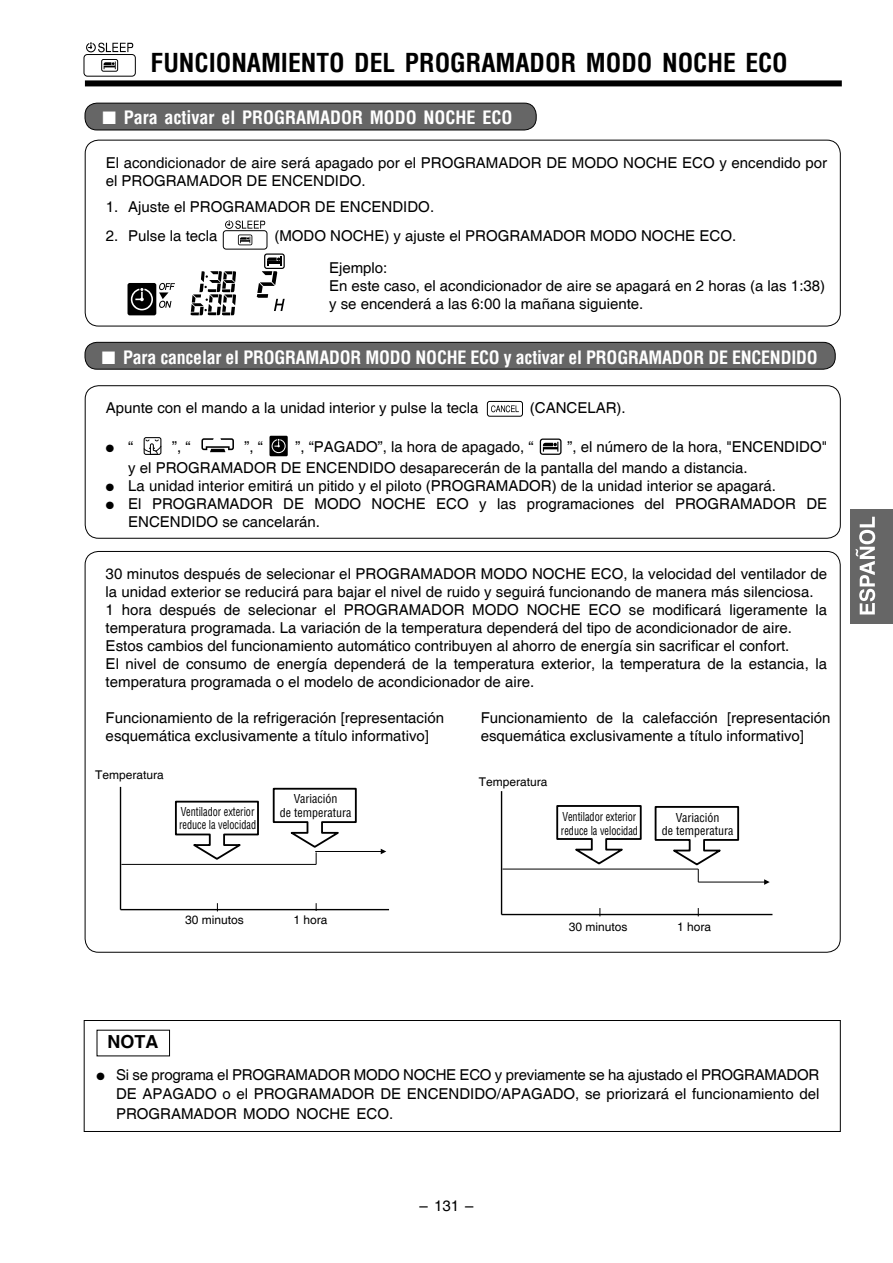
<style>
.page{position:relative;width:893px;height:1263px;background:#fff}
.page>*{position:absolute;margin:0;border:0;box-sizing:border-box;transform-origin:0 0}
.t1{font:700 condensed 25.5px "Helvetica";color:#000}
.t2{font:700 condensed 18px "Helvetica";letter-spacing:-.01em;color:#fff}
.t3{font:700 18px "Helvetica";color:#000}
.t4{font:15px/18px "Helvetica";color:#000}
.t5{font:condensed 12px/13.5px "Helvetica";color:#000;scale:.85 1}
.t6{font:12px "Helvetica";color:#000}
.t7{font:condensed 12px/13.5px "Helvetica";color:#000;text-align:center}
</style>
<div class="page">
<div style="left:851px;top:509px;width:42px;height:114px;background:#666"></div>
<svg style="left:856px;top:517px;width:19px;height:97px"></svg>
<hr style="left:120px;top:787px;width:1px;height:123px;background:#000">
<hr style="left:121px;top:909px;width:268px;height:1px;background:#000">
<hr style="left:121px;top:864px;width:195px;height:1px;background:#000">
<hr style="left:315px;top:851px;width:69px;height:1px;background:#000">
<svg style="left:381px;top:849px;width:5px;height:5px"></svg>
<svg style="left:272px;top:787px;width:85px;height:77px"></svg>
<svg style="left:175px;top:800px;width:84px;height:60px"></svg>
<hr style="left:501px;top:791px;width:1px;height:123px;background:#000">
<hr style="left:502px;top:914px;width:270px;height:1px;background:#000">
<hr style="left:502px;top:868px;width:196px;height:1px;background:#000">
<hr style="left:698px;top:881px;width:70px;height:1px;background:#000">
<svg style="left:764px;top:879px;width:6px;height:6px"></svg>
<svg style="left:654px;top:806px;width:86px;height:76px"></svg>
<svg style="left:556px;top:805px;width:86px;height:60px"></svg>
<div style="left:85px;top:80px;width:757px;height:6px;background:#000"></div>
<div style="left:85px;top:103px;width:451px;height:27px;background:#666;border-radius:12px"></div>
<div style="left:85px;top:103px;width:452px;height:27px;border:1px solid #000;border-radius:12px"></div>
<div style="left:85px;top:342px;width:750px;height:27px;background:#666;border-radius:12px"></div>
<div style="left:85px;top:342px;width:751px;height:28px;border:1px solid #000;border-radius:12px"></div>
<div style="left:85px;top:140px;width:756px;height:186px;border:1px solid #000;border-radius:14px"></div>
<div style="left:85px;top:385px;width:756px;height:154px;border:1px solid #000;border-radius:14px"></div>
<div style="left:223px;top:230px;width:44px;height:20px;border:1px solid #000;border-radius:3px"></div>
<svg style="left:225px;top:220px;width:40px;height:25px"></svg>
<div style="left:487px;top:401px;width:36px;height:16px;border:1px solid #000;border-radius:2px"></div>
<svg style="left:491px;top:405px;width:28px;height:7px"></svg>
<svg style="left:144px;top:437px;width:17px;height:18px"></svg>
<svg style="left:201px;top:438px;width:33px;height:14px"></svg>
<svg style="left:269px;top:436px;width:19px;height:20px"></svg>
<svg style="left:540px;top:438px;width:21px;height:17px"></svg>
<div style="left:84px;top:1020px;width:757px;height:112px;border:1px solid #000"></div>
<svg style="left:191px;top:271px;width:45px;height:44px"></svg>
<svg style="left:128px;top:283px;width:47px;height:32px"></svg>
<svg style="left:257px;top:253px;width:28px;height:58px"></svg>
<div style="left:84px;top:54px;width:52px;height:23px;border:1px solid #000;border-radius:3px"></div>
<svg style="left:101px;top:59px;width:17px;height:13px"></svg>
<svg style="left:86px;top:42px;width:47px;height:10px"></svg>
<h1 class="t1" style="left:151px;top:47px;width:639px">FUNCIONAMIENTO DEL PROGRAMADOR MODO NOCHE ECO</h1>
<p class="t2" style="left:103px;top:106px;width:411px">■ Para activar el PROGRAMADOR MODO NOCHE ECO</p>
<p class="t4" style="left:106px;top:153px;width:723px">El acondicionador de aire será apagado por el PROGRAMADOR DE MODO NOCHE ECO y encendido por el PROGRAMADOR DE ENCENDIDO.</p>
<p class="t4" style="left:106px;top:198px;width:330px">1. Ajuste el PROGRAMADOR DE ENCENDIDO.</p>
<p class="t4" style="left:106px;top:227px;width:113px">2. Pulse la tecla</p>
<p class="t4" style="left:274px;top:227px;width:463px">(MODO NOCHE) y ajuste el PROGRAMADOR MODO NOCHE ECO.</p>
<p class="t4" style="left:329px;top:259px;width:498px">Ejemplo:<br>En este caso, el acondicionador de aire se apagará en 2 horas (a las 1:38) y se encenderá a las 6:00 la mañana siguiente.</p>
<p class="t2" style="left:102px;top:346px;width:717px">■ Para cancelar el PROGRAMADOR MODO NOCHE ECO y activar el PROGRAMADOR DE ENCENDIDO</p>
<p class="t4" style="left:106px;top:398px;width:374px">Apunte con el mando a la unidad interior y pulse la tecla</p>
<p class="t4" style="left:530px;top:398px;width:97px">(CANCELAR).</p>
<p class="t4" style="left:106px;top:437px;width:29px">● “</p>
<p class="t4" style="left:172px;top:437px;width:20px">”, “</p>
<p class="t4" style="left:244px;top:437px;width:20px">”, “</p>
<p class="t4" style="left:295px;top:437px;width:240px">”, “PAGADO”, la hora de apagado, “</p>
<p class="t4" style="left:128px;top:436px;width:700px;line-height:21px;text-indent:439px">”, el número de la hora, "ENCENDIDO" y el PROGRAMADOR DE ENCENDIDO desaparecerán de la pantalla del mando a distancia.</p>
<p class="t4" style="left:106px;top:476px;width:672px">● La unidad interior emitirá un pitido y el piloto (PROGRAMADOR) de la unidad interior se apagará.</p>
<p class="t4" style="left:128px;top:494px;width:700px;text-indent:-22px">● El PROGRAMADOR DE MODO NOCHE ECO y las programaciones del PROGRAMADOR DE<br>ENCENDIDO se cancelarán.</p>
<p class="t4" style="left:106px;top:565px;width:723px">30 minutos después de selecionar el PROGRAMADOR MODO NOCHE ECO, la velocidad del ventilador de la unidad exterior se reducirá para bajar el nivel de ruido y seguirá funcionando de manera más silenciosa.<br>1 hora después de selecionar el PROGRAMADOR MODO NOCHE ECO se modificará ligeramente la temperatura programada. La variación de la temperatura dependerá del tipo de acondicionador de aire.<br>Estos cambios del funcionamiento automático contribuyen al ahorro de energía sin sacrificar el confort.<br>El nivel de consumo de energía dependerá de la temperatura exterior, la temperatura de la estancia, la temperatura programada o el modelo de acondicionador de aire.</p>
<p class="t4" style="left:106px;top:709px;width:340px">Funcionamiento de la refrigeración [representación esquemática exclusivamente a título informativo]</p>
<p class="t4" style="left:481px;top:709px;width:351px">Funcionamiento de la calefacción [representación esquemática exclusivamente a título informativo]</p>
<p class="t6" style="left:95px;top:768px;width:70px">Temperatura</p>
<p class="t5" style="left:179px;top:805px;width:92px">Ventilador exterior reduce la velocidad</p>
<p class="t7" style="left:280px;top:793px;width:73px">Variación<br>de temperatura</p>
<p class="t6" style="left:185px;top:913px;width:60px">30 minutos</p>
<p class="t6" style="left:294px;top:913px;width:36px">1 hora</p>
<p class="t6" style="left:479px;top:775px;width:70px">Temperatura</p>
<p class="t5" style="left:561px;top:811px;width:92px">Ventilador exterior reduce la velocidad</p>
<p class="t7" style="left:662px;top:811px;width:73px">Variación<br>de temperatura</p>
<p class="t6" style="left:569px;top:920px;width:60px">30 minutos</p>
<p class="t6" style="left:677px;top:920px;width:36px">1 hora</p>
<p class="t3" style="left:108px;top:1031px;width:52px">NOTA</p>
<p class="t4" style="left:116px;top:1065px;width:705px;line-height:19.5px;text-align:justify;text-indent:-20px">● Si se programa el PROGRAMADOR MODO NOCHE ECO y previamente se ha ajustado el PROGRAMADOR DE APAGADO o el PROGRAMADOR DE ENCENDIDO/APAGADO, se priorizará el funcionamiento del PROGRAMADOR MODO NOCHE ECO.</p>
<p class="t4" style="left:419px;top:1197px;width:56px">– 131 –</p>
</div>
